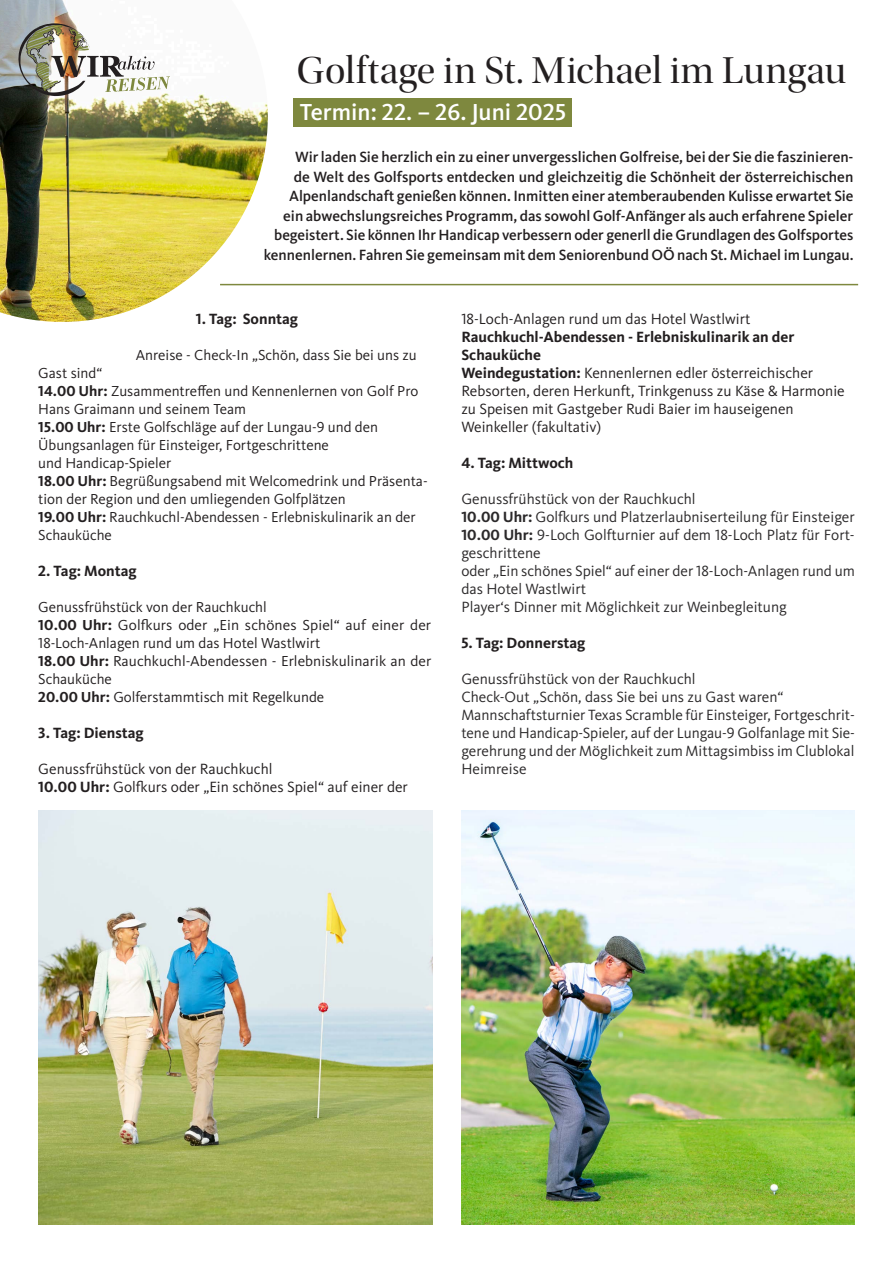
<style>
.page{position:relative;width:893px;height:1263px;background:#fff}
.page>*{position:absolute;margin:0;border:0;box-sizing:border-box;transform-origin:0 0}
.t1{font:39px "Utopia Std Disp";letter-spacing:.005em;color:#231f20}
.t2{font:500 24px "Kievit OT";color:#fff}
.t3{font:15.3px/18px "Kievit OT";color:#2b292a}
.t4{font:500 15.3px/19.5px "Kievit OT";color:#231f20;text-align:right}
.t5{font:15.3px/18px "Kievit OT";color:#231f20}
.t6{font:700 15.3px "Kievit OT";color:#231f20}
.t7{font:15px/18px "Kievit OT";color:#231f20}
.s1{font-weight:700}
</style>
<div class="page">
<div style="left:293px;top:98px;width:279px;height:29px;background:#7e883e"></div>
<hr style="left:220px;top:284px;width:638px;height:1px;background:#7e883e">
<img style="left:0;top:0;width:290px;height:322px">
<img style="left:18px;top:23px;width:152px;height:73px">
<img style="left:38px;top:810px;width:395px;height:415px">
<img style="left:462px;top:810px;width:393px;height:414px">
<h1 class="t1" style="left:297px;top:50px;width:551px">Golftage in St. Michael im Lungau</h1>
<h2 class="t2" style="left:300px;top:99px;width:268px">Termin: 22. – 26. Juni 2025</h2>
<p class="t4" style="left:264px;top:147px;width:591px">Wir laden Sie herzlich ein zu einer unvergesslichen Golfreise, bei der Sie die faszinieren-<br>de Welt des Golfsports entdecken und gleichzeitig die Schönheit der österreichischen Alpenlandschaft genießen können. Inmitten einer atemberaubenden Kulisse erwartet Sie<br>ein abwechslungsreiches Programm, das sowohl Golf-Anfänger als auch erfahrene Spieler begeistert. Sie können Ihr Handicap verbessern oder generll die Grundlagen des Golfsportes kennenlernen. Fahren Sie gemeinsam mit dem Seniorenbund OÖ nach St. Michael im Lungau.</p>
<p class="t6" style="left:196px;top:310px;width:104px">1. Tag: Sonntag</p>
<p class="t7" style="left:136px;top:346px;width:283px">Anreise - Check-In „Schön, dass Sie bei uns zu</p>
<p class="t7" style="left:38px;top:364px;width:391px">Gast sind“<br><span class="s1">14.00 Uhr:</span> Zusammentreffen und Kennenlernen von Golf Pro Hans Graimann und seinem Team<br><span class="s1">15.00 Uhr:</span> Erste Golfschläge auf der Lungau-9 und den Übungsanlagen für Einsteiger, Fortgeschrittene<br>und Handicap-Spieler<br><span class="s1">18.00 Uhr:</span> Begrüßungsabend mit Welcomedrink und Präsenta&shy;tion der Region und den umliegenden Golfplätzen<br><span class="s1">19.00 Uhr:</span> Rauchkuchl-Abendessen - Erlebniskulinarik an der Schauküche</p>
<p class="t6" style="left:38px;top:562px;width:100px">2. Tag: Montag</p>
<p class="t7" style="left:38px;top:598px;width:395px">Genussfrühstück von der Rauchkuchl<br><span class="s1">10.00 Uhr:</span> Golfkurs oder „Ein schönes Spiel“ auf einer der 18-Loch-Anlagen rund um das Hotel Wastlwirt<br><span class="s1">18.00 Uhr:</span> Rauchkuchl-Abendessen - Erlebniskulinarik an der Schauküche<br><span class="s1">20.00 Uhr:</span> Golferstammtisch mit Regelkunde</p>
<p class="t6" style="left:38px;top:724px;width:107px">3. Tag: Dienstag</p>
<p class="t5" style="left:38px;top:760px;width:371px">Genussfrühstück von der Rauchkuchl<br><span class="s1">10.00 Uhr:</span> Golfkurs oder „Ein schönes Spiel“ auf einer der</p>
<p class="t5" style="left:461px;top:310px;width:291px">18-Loch-Anlagen rund um das Hotel Wastlwirt</p>
<p class="t5" style="left:461px;top:328px;width:385px"><span class="s1">Rauchkuchl-Abendessen - Erlebniskulinarik an der Schauküche<br>Weindegustation:</span> Kennenlernen edler österreichischer Rebsorten, deren Herkunft, Trinkgenuss zu Käse &amp; Harmonie zu Speisen mit Gastgeber Rudi Baier im hauseigenen Weinkeller (fakultativ)</p>
<p class="t6" style="left:461px;top:454px;width:113px">4. Tag: Mittwoch</p>
<p class="t3" style="left:461px;top:490px;width:395px">Genussfrühstück von der Rauchkuchl<br><span class="s1">10.00 Uhr:</span> Golfkurs und Platzerlaubniserteilung für Einsteiger <span class="s1">10.00 Uhr:</span> 9-Loch Golfturnier auf dem 18-Loch Platz für Fort&shy;geschrittene<br>oder „Ein schönes Spiel“ auf einer der 18-Loch-Anlagen rund um das Hotel Wastlwirt<br>Player‘s Dinner mit Möglichkeit zur Weinbegleitung</p>
<p class="t6" style="left:461px;top:634px;width:126px">5. Tag: Donnerstag</p>
<p class="t3" style="left:461px;top:670px;width:395px">Genussfrühstück von der Rauchkuchl<br>Check-Out „Schön, dass Sie bei uns zu Gast waren“ Mannschaftsturnier Texas Scramble für Einsteiger, Fortgeschrit&shy;tene und Handicap-Spieler, auf der Lungau-9 Golfanlage mit Sie&shy;gerehrung und der Möglichkeit zum Mittagsimbiss im Clublokal Heimreise</p>
</div>
